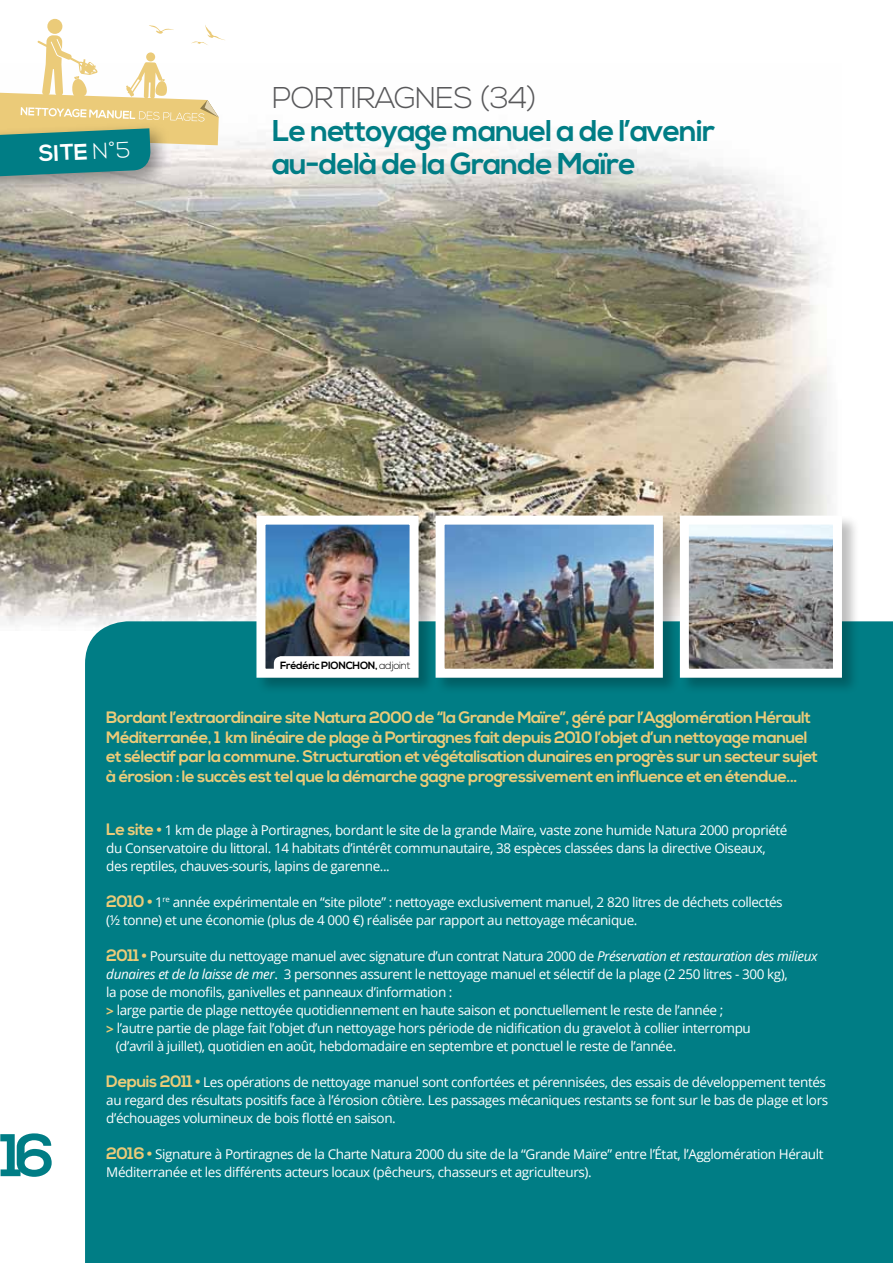
<style>
.page{position:relative;width:893px;height:1263px;background:#fff}
.page>*{position:absolute;margin:0;border:0;box-sizing:border-box;transform-origin:0 0}
.t1{font:700 60px "Nexa";color:#007d85}
.t2{font:700 30px/33px "Nexa";letter-spacing:-.03em;color:#007d85}
.t3{font:300 30px "Nexa";letter-spacing:-.03em;color:#58585a}
.t4{font:700 22.5px "Nexa";color:#fff}
.t5{font:700 16.5px/19.5px "Nexa";letter-spacing:-.03em;color:#ebcb79}
.t6{font:13.5px/18px "Open Sans";letter-spacing:-.03em;color:#fff}
.t7{font:700 10.5px "Nexa";letter-spacing:-.03em;color:#000}
.s1{font-weight:300}
.s2{font-family:"Nexa";font-weight:700;font-size:16.5px;color:#ebcb79}
.s3{font-style:italic}
.s4{font-weight:700;color:#ebcb79}
</style>
<div class="page">
<img style="left:0;top:132px;width:831px;height:493px">
<div style="left:85px;top:621px;width:808px;height:642px;background:#007d85"></div>
<div style="left:47px;top:19px;width:16px;height:15px;background:#ebcb79;border-radius:50%"></div>
<div style="left:0;top:121px;width:171px;height:76px;background:#000;opacity:.4"></div>
<div style="left:679px;top:515px;width:181px;height:180px;background:#000;opacity:.25"></div>
<img style="left:690px;top:526px;width:142px;height:142px">
<div style="left:680px;top:516px;width:162px;height:162px;border:9px solid #fff"></div>
<div style="left:256px;top:515px;width:180px;height:180px;background:#000;opacity:.25"></div>
<img style="left:266px;top:526px;width:143px;height:142px">
<div style="left:256px;top:516px;width:163px;height:162px;border:9px solid #fff"></div>
<div style="left:435px;top:515px;width:245px;height:180px;background:#000;opacity:.25"></div>
<img style="left:446px;top:526px;width:207px;height:142px">
<div style="left:436px;top:516px;width:227px;height:162px;border:9px solid #fff"></div>
<svg style="left:274px;top:656px;width:141px;height:19px"></svg>
<svg style="left:0;top:25px;width:226px;height:152px"></svg>
<h3 class="t4" style="left:38px;top:140px;width:15px;rotate:-3deg">site</h3>
<h2 class="t3" style="left:272px;top:80px;width:266px">PORTIRAGNES (34)</h2>
<h2 class="t2" style="left:272px;top:115px;width:445px">Le nettoyage manuel a de l’avenir au-delà de la Grande Maïre</h2>
<h1 class="t1" style="left:0;top:1121px;width:56px">16</h1>
<p class="t7" style="left:280px;top:659px;width:132px">Frédéric PIONCHON, <span class="s1">adjoint</span></p>
<p class="t5" style="left:106px;top:708px;width:713px">Bordant l’extraordinaire site Natura 2000 de “la Grande Maïre”, géré par l’Agglomération Hérault Méditerranée, 1 km linéaire de plage à Portiragnes fait depuis 2010 l’objet d’un nettoyage manuel et sélectif par la commune. Structuration et végétalisation dunaires en progrès sur un secteur sujet à érosion : le succès est tel que la démarche gagne progressivement en influence et en étendue...</p>
<p class="t6" style="left:106px;top:821px;width:683px"><span class="s2">Le site •</span> 1 km de plage à Portiragnes, bordant le site de la grande Maïre, vaste zone humide Natura 2000 propriété du Conservatoire du littoral. 14 habitats d’intérêt communautaire, 38 espèces classées dans la directive Oiseaux, des reptiles, chauves-souris, lapins de garenne...</p>
<p class="t6" style="left:106px;top:893px;width:678px"><span class="s2">2010 •</span> 1<sup>re</sup> année expérimentale en “site pilote” : nettoyage exclusivement manuel, 2 820 litres de déchets collectés (½ tonne) et une économie (plus de 4 000 €) réalisée par rapport au nettoyage mécanique.</p>
<p class="t6" style="left:106px;top:947px;width:713px"><span class="s2">2011 •</span> Poursuite du nettoyage manuel avec signature d’un contrat Natura 2000 de <span class="s3">Préservation et restauration des milieux</span></p>
<p class="t6" style="left:106px;top:965px;width:683px"><span class="s3">dunaires et de la laisse de mer</span>. 3 personnes assurent le nettoyage manuel et sélectif de la plage (2 250 litres - 300 kg),</p>
<p class="t6" style="left:106px;top:983px;width:348px">la pose de monofils, ganivelles et panneaux d’information :</p>
<p class="t6" style="left:106px;top:1001px;width:619px"><span class="s4">&gt;</span> large partie de plage nettoyée quotidiennement en haute saison et ponctuellement le reste de l’année ;</p>
<p class="t6" style="left:106px;top:1019px;width:646px"><span class="s4">&gt;</span> l’autre partie de plage fait l’objet d’un nettoyage hors période de nidification du gravelot à collier interrompu</p>
<p class="t6" style="left:116px;top:1037px;width:562px">(d’avril à juillet), quotidien en août, hebdomadaire en septembre et ponctuel le reste de l’année.</p>
<p class="t6" style="left:106px;top:1073px;width:723px"><span class="s2">Depuis 2011 •</span> Les opérations de nettoyage manuel sont confortées et pérennisées, des essais de développement tentés au regard des résultats positifs face à l’érosion côtière. Les passages mécaniques restants se font sur le bas de plage et lors d’échouages volumineux de bois flotté en saison.</p>
<p class="t6" style="left:106px;top:1145px;width:719px"><span class="s2">2016 •</span> Signature à Portiragnes de la Charte Natura 2000 du site de la “Grande Maïre” entre l’État, l’Agglomération Hérault<br>Méditerranée et les différents acteurs locaux (pêcheurs, chasseurs et agriculteurs).</p>
</div>
